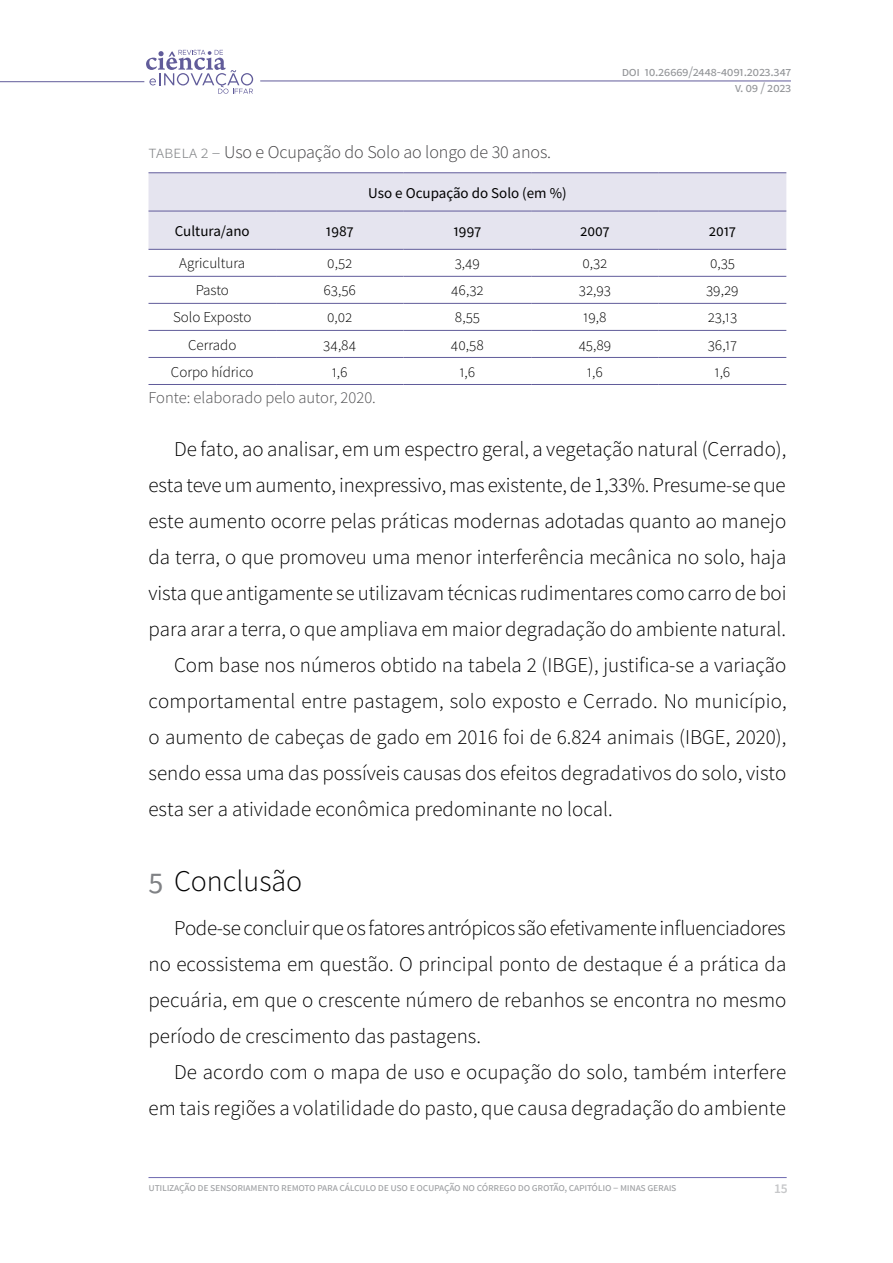
<style>
.page{position:relative;width:893px;height:1263px;background:#fff}
.page>*{position:absolute;margin:0;border:0;box-sizing:border-box;transform-origin:0 0}
.t1{font:300 30px "Source Sans Pro";color:#000}
.t2{font:300 21px/36px "Source Sans Pro";color:#000;text-align:justify}
.t3{font:300 18px "Source Sans Pro";letter-spacing:-.005em;color:#414042}
.t4{font:300 16.5px "Source Sans Pro";color:#4d4d4f}
.t5{font:300 15px "Source Sans Pro";color:#000}
.t6{font:15px "Source Sans Pro";color:#000}
.t7{font:13.5px/16.2px "Source Sans Pro";letter-spacing:-.025em;color:#939598;text-align:right}
.t8{font:600 13.5px "Source Sans Pro";color:#c7c8ca}
.t9{font:11.25px "Source Sans Pro";letter-spacing:-.025em;color:#9d9fa2}
.s1{color:#808285}
.s2{font-weight:400;color:#808285}
</style>
<div class="page">
<hr style="left:148px;top:1177px;width:639px;height:1px;background:#6e69b0">
<hr style="left:260px;top:81px;width:531px;height:1px;background:#615c9a">
<hr style="left:0;top:81px;width:144px;height:1px;background:#615c9a">
<svg style="left:146px;top:50px;width:107px;height:44px"></svg>
<div style="left:148px;top:174px;width:638px;height:75px;background:#e5e4ef"></div>
<hr style="left:148px;top:276px;width:128px;height:1px;background:#615c9a">
<hr style="left:276px;top:276px;width:128px;height:1px;background:#615c9a">
<hr style="left:404px;top:276px;width:127px;height:1px;background:#615c9a">
<hr style="left:531px;top:276px;width:128px;height:1px;background:#615c9a">
<hr style="left:659px;top:276px;width:127px;height:1px;background:#615c9a">
<hr style="left:148px;top:303px;width:128px;height:1px;background:#615c9a">
<hr style="left:276px;top:303px;width:128px;height:1px;background:#615c9a">
<hr style="left:404px;top:303px;width:127px;height:1px;background:#615c9a">
<hr style="left:531px;top:303px;width:128px;height:1px;background:#615c9a">
<hr style="left:659px;top:303px;width:127px;height:1px;background:#615c9a">
<hr style="left:148px;top:330px;width:128px;height:1px;background:#615c9a">
<hr style="left:276px;top:330px;width:128px;height:1px;background:#615c9a">
<hr style="left:404px;top:330px;width:127px;height:1px;background:#615c9a">
<hr style="left:531px;top:330px;width:128px;height:1px;background:#615c9a">
<hr style="left:659px;top:330px;width:127px;height:1px;background:#615c9a">
<hr style="left:148px;top:357px;width:128px;height:1px;background:#615c9a">
<hr style="left:276px;top:357px;width:128px;height:1px;background:#615c9a">
<hr style="left:404px;top:357px;width:127px;height:1px;background:#615c9a">
<hr style="left:531px;top:357px;width:128px;height:1px;background:#615c9a">
<hr style="left:659px;top:357px;width:127px;height:1px;background:#615c9a">
<hr style="left:148px;top:384px;width:128px;height:1px;background:#615c9a">
<hr style="left:276px;top:384px;width:128px;height:1px;background:#615c9a">
<hr style="left:404px;top:384px;width:127px;height:1px;background:#615c9a">
<hr style="left:531px;top:384px;width:128px;height:1px;background:#615c9a">
<hr style="left:659px;top:384px;width:127px;height:1px;background:#615c9a">
<hr style="left:148px;top:173px;width:128px;height:1px;background:#615c9a">
<hr style="left:276px;top:173px;width:128px;height:1px;background:#615c9a">
<hr style="left:404px;top:173px;width:127px;height:1px;background:#615c9a">
<hr style="left:531px;top:173px;width:128px;height:1px;background:#615c9a">
<hr style="left:659px;top:173px;width:127px;height:1px;background:#615c9a">
<hr style="left:148px;top:211px;width:128px;height:1px;background:#615c9a">
<hr style="left:276px;top:211px;width:128px;height:1px;background:#615c9a">
<hr style="left:404px;top:211px;width:127px;height:1px;background:#615c9a">
<hr style="left:531px;top:211px;width:128px;height:1px;background:#615c9a">
<hr style="left:659px;top:211px;width:127px;height:1px;background:#615c9a">
<hr style="left:148px;top:249px;width:128px;height:1px;background:#615c9a">
<hr style="left:276px;top:249px;width:128px;height:1px;background:#615c9a">
<hr style="left:404px;top:249px;width:127px;height:1px;background:#615c9a">
<hr style="left:531px;top:249px;width:128px;height:1px;background:#615c9a">
<hr style="left:659px;top:249px;width:127px;height:1px;background:#615c9a">
<p class="t7" style="left:622px;top:63px;width:171px">doi 10.26669/2448-4091.2023.347 v. 09 / 2023</p>
<p class="t3" style="left:148px;top:141px;width:404px"><span class="s1">tabela 2 –</span> Uso e Ocupação do Solo ao longo de 30 anos.</p>
<p class="t6" style="left:368px;top:183px;width:200px">Uso e Ocupação do Solo (em %)</p>
<p class="t6" style="left:175px;top:221px;width:76px">Cultura/ano</p>
<p class="t6" style="left:326px;top:221px;width:30px">1987</p>
<p class="t6" style="left:453px;top:221px;width:29px">1997</p>
<p class="t6" style="left:580px;top:221px;width:31px">2007</p>
<p class="t6" style="left:709px;top:221px;width:29px">2017</p>
<p class="t5" style="left:179px;top:254px;width:68px">Agricultura</p>
<p class="t5" style="left:327px;top:254px;width:27px">0,52</p>
<p class="t5" style="left:455px;top:254px;width:27px">3,49</p>
<p class="t5" style="left:582px;top:254px;width:27px">0,32</p>
<p class="t5" style="left:710px;top:254px;width:27px">0,35</p>
<p class="t5" style="left:196px;top:281px;width:35px">Pasto</p>
<p class="t5" style="left:324px;top:281px;width:34px">63,56</p>
<p class="t5" style="left:451px;top:281px;width:34px">46,32</p>
<p class="t5" style="left:579px;top:281px;width:33px">32,93</p>
<p class="t5" style="left:706px;top:281px;width:34px">39,29</p>
<p class="t5" style="left:173px;top:308px;width:80px">Solo Exposto</p>
<p class="t5" style="left:327px;top:308px;width:27px">0,02</p>
<p class="t5" style="left:455px;top:308px;width:27px">8,55</p>
<p class="t5" style="left:583px;top:308px;width:25px">19,8</p>
<p class="t5" style="left:708px;top:308px;width:31px">23,13</p>
<p class="t5" style="left:188px;top:335px;width:50px">Cerrado</p>
<p class="t5" style="left:323px;top:335px;width:35px">34,84</p>
<p class="t5" style="left:451px;top:335px;width:35px">40,58</p>
<p class="t5" style="left:579px;top:335px;width:34px">45,89</p>
<p class="t5" style="left:708px;top:335px;width:31px">36,17</p>
<p class="t5" style="left:171px;top:362px;width:84px">Corpo hídrico</p>
<p class="t5" style="left:332px;top:362px;width:17px">1,6</p>
<p class="t5" style="left:459px;top:362px;width:17px">1,6</p>
<p class="t5" style="left:587px;top:362px;width:17px">1,6</p>
<p class="t5" style="left:714px;top:362px;width:17px">1,6</p>
<p class="t4" style="left:148px;top:387px;width:229px">Fonte: elaborado pelo autor, 2020.</p>
<p class="t2" style="left:174px;top:431px;width:614px">De fato, ao analisar, em um espectro geral, a vegetação natural (Cerrado),</p>
<p class="t2" style="left:148px;top:467px;width:639px">esta teve um aumento, inexpressivo, mas existente, de 1,33%. Presume-se que</p>
<p class="t2" style="left:148px;top:503px;width:639px">este aumento ocorre pelas práticas modernas adotadas quanto ao manejo</p>
<p class="t2" style="left:148px;top:539px;width:639px">da terra, o que promoveu uma menor interferência mecânica no solo, haja</p>
<p class="t2" style="left:148px;top:575px;width:639px">vista que antigamente se utilizavam técnicas rudimentares como carro de boi</p>
<p class="t2" style="left:148px;top:611px;width:639px">para arar a terra, o que ampliava em maior degradação do ambiente natural.</p>
<p class="t2" style="left:174px;top:647px;width:614px">Com base nos números obtido na tabela 2 (IBGE), justifica-se a variação</p>
<p class="t2" style="left:148px;top:683px;width:640px">comportamental entre pastagem, solo exposto e Cerrado. No município,</p>
<p class="t2" style="left:148px;top:719px;width:639px">o aumento de cabeças de gado em 2016 foi de 6.824 animais (IBGE, 2020),</p>
<p class="t2" style="left:148px;top:755px;width:639px">sendo essa uma das possíveis causas dos efeitos degradativos do solo, visto</p>
<p class="t2" style="left:148px;top:791px;width:466px">esta ser a atividade econômica predominante no local.</p>
<h1 class="t1" style="left:148px;top:862px;width:155px"><span class="s2">5</span> Conclusão</h1>
<p class="t2" style="left:148px;top:910px;width:639px;text-indent:26px">Pode-se concluir que os fatores antrópicos são efetivamente influenciadores no ecossistema em questão. O principal ponto de destaque é a prática da pecuária, em que o crescente número de rebanhos se encontra no mesmo período de crescimento das pastagens.</p>
<p class="t2" style="left:148px;top:1054px;width:639px;text-align:right">De acordo com o mapa de uso e ocupação do solo, também interfere em tais regiões a volatilidade do pasto, que causa degradação do ambiente</p>
<p class="t9" style="left:148px;top:1180px;width:529px">utilização de sensoriamento remoto para cálculo de uso e ocupação no córrego do grotão, capitólio – minas gerais</p>
<p class="t8" style="left:774px;top:1179px;width:15px">15</p>
</div>
